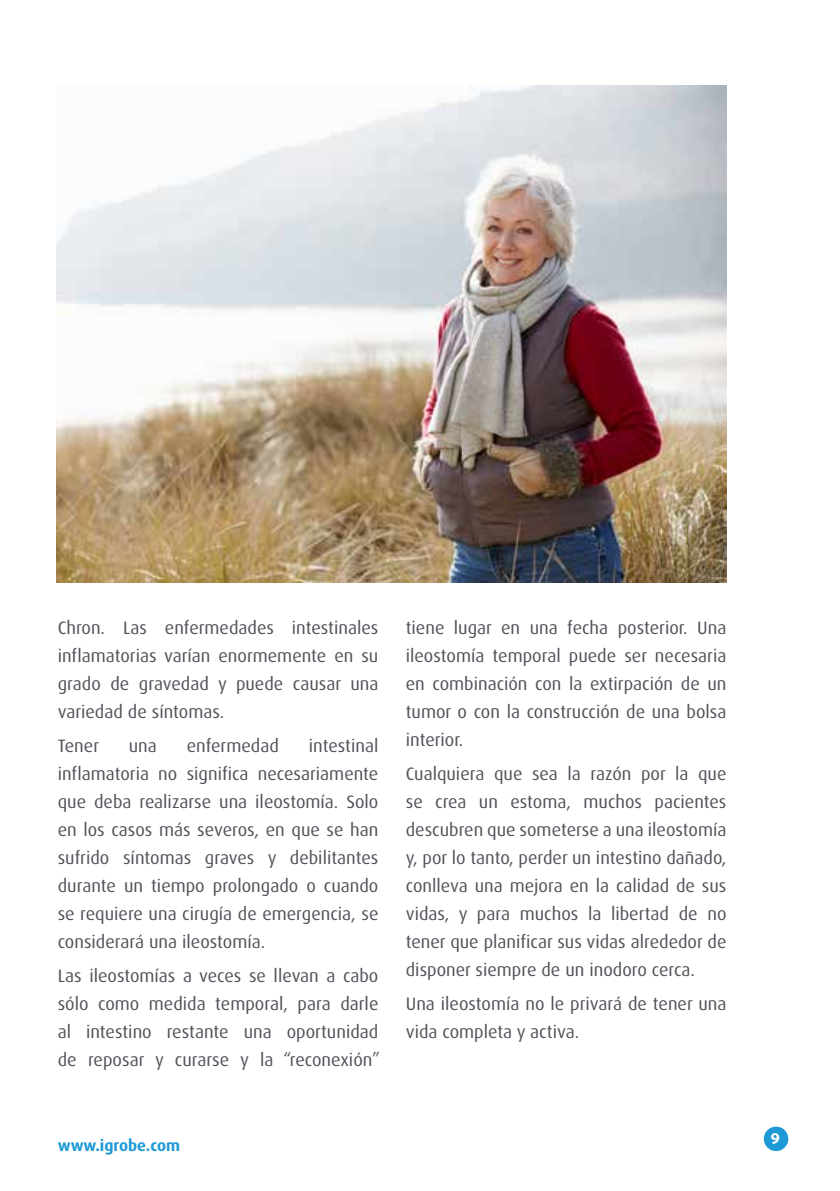
<style>
.page{position:relative;width:840px;height:1191px;background:#fff}
.page>*{position:absolute;margin:0;border:0;box-sizing:border-box;transform-origin:0 0}
.t1{font:18px/28px "Dax Pro";color:#50545a;text-align:justify}
.t2{font:700 16px "Dax Pro";color:#1d99d6}
.t3{font:700 16px "Freight Sans Pro";color:#fff}
</style>
<div class="page">
<div style="left:763px;top:1126px;width:24px;height:25px;background:#1d99d6;border-radius:50%"></div>
<img style="left:57px;top:85px;width:669px;height:498px">
<p class="t1" style="left:58px;top:614px;width:322px">Chron. Las enfermedades intestinales inflamatorias varían enormemente en su grado de gravedad y puede causar una variedad de síntomas.</p>
<p class="t1" style="left:58px;top:732px;width:43px">Tener</p>
<p class="t1" style="left:129px;top:732px;width:30px">una</p>
<p class="t1" style="left:187px;top:732px;width:93px">enfermedad</p>
<p class="t1" style="left:58px;top:732px;width:322px;text-indent:251px">intestinal inflamatoria no significa necesariamente que deba realizarse una ileostomía. Solo en los casos más severos, en que se han sufrido síntomas graves y debilitantes durante un tiempo prolongado o cuando se requiere una cirugía de emergencia, se considerará una ileostomía.</p>
<p class="t1" style="left:58px;top:961px;width:323px">Las ileostomías a veces se llevan a cabo sólo como medida temporal, para darle al intestino restante una oportunidad de reposar y curarse y la “reconexión”</p>
<p class="t1" style="left:405px;top:614px;width:322px">tiene lugar en una fecha posterior. Una ileostomía temporal puede ser necesaria en combinación con la extirpación de un tumor o con la construcción de una bolsa interior.</p>
<p class="t1" style="left:405px;top:760px;width:322px">Cualquiera que sea la razón por la que se crea un estoma, muchos pacientes descubren que someterse a una ileostomía y, por lo tanto, perder un intestino dañado, conlleva una mejora en la calidad de sus vidas, y para muchos la libertad de no tener que planificar sus vidas alrededor de disponer siempre de un inodoro cerca.</p>
<p class="t1" style="left:405px;top:989px;width:322px">Una ileostomía no le privará de tener una vida completa y activa.</p>
<p class="t2" style="left:58px;top:1135px;width:124px">www.igrobe.com</p>
<p class="t3" style="left:770px;top:1125px;width:11px">9</p>
</div>
